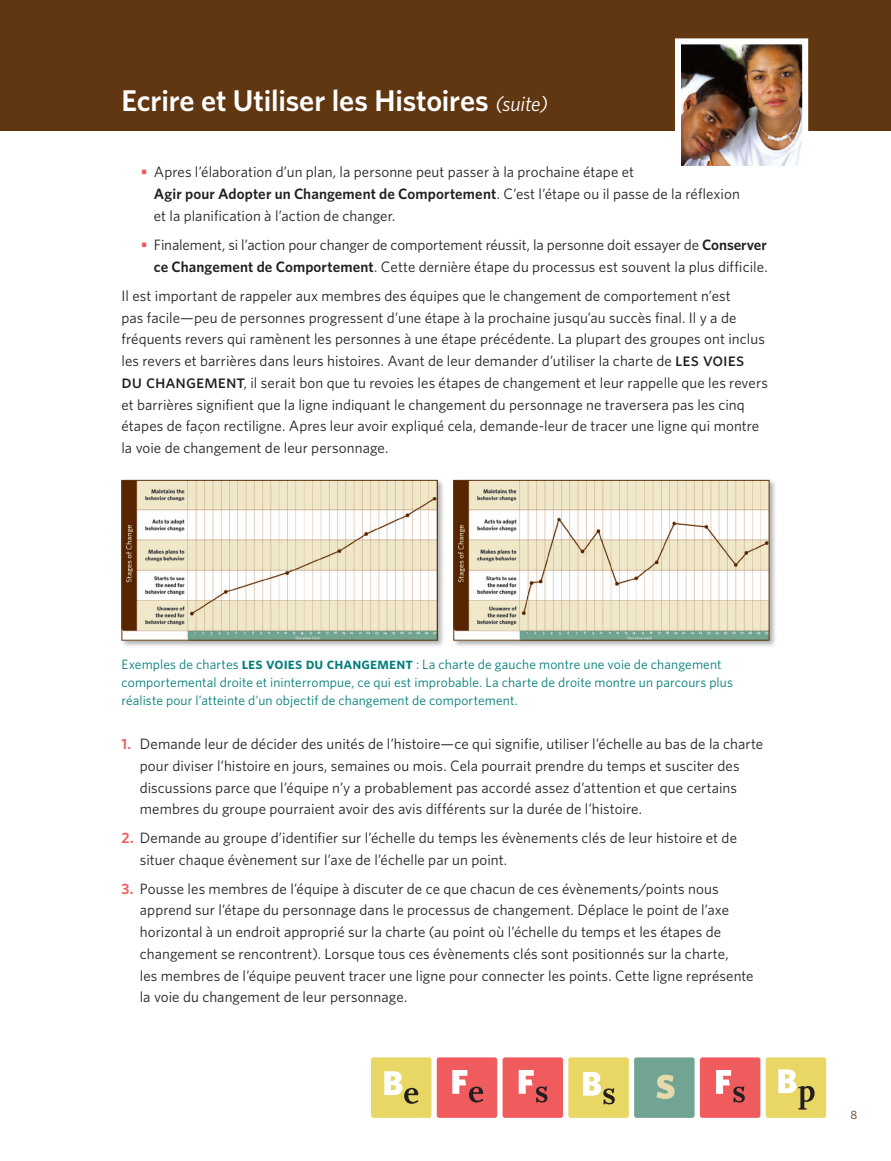
<style>
.page{position:relative;width:891px;height:1161px;background:#fff}
.page>*{position:absolute;margin:0;border:0;box-sizing:border-box;transform-origin:0 0}
.t1{font:600 30px "Whitney";letter-spacing:-.005em;color:#fff}
.t2{font:15px/21.8px "Whitney";letter-spacing:.005em;color:#231f20}
.t3{font:13.5px/18px "Whitney";letter-spacing:.01em;color:#007e7a}
.t4{font:12px "Whitney";color:#603711}
.s1{font-weight:400;font-style:italic;font-size:21px}
.s2{font-weight:600;color:#f05c5e}
.s3{font-weight:600}
.s4{font-family:"Whitney Medium SC";font-size:18.75px}
.s5{font-family:"Whitney Semibold SC";font-size:16.2px}
</style>
<div class="page">
<div style="left:0;top:0;width:891px;height:130px;background:#603711"></div>
<div style="left:120px;top:478px;width:326px;height:171px;background:#231f20;opacity:.35"></div>
<img style="left:124px;top:482px;width:312px;height:157px">
<div style="left:122px;top:480px;width:316px;height:161px;border:1px solid #603711"></div>
<div style="left:452px;top:478px;width:325px;height:171px;background:#231f20;opacity:.35"></div>
<img style="left:455px;top:482px;width:313px;height:157px">
<div style="left:453px;top:480px;width:317px;height:161px;border:1px solid #603711"></div>
<img style="left:682px;top:45px;width:119px;height:120px">
<div style="left:675px;top:38px;width:133px;height:134px;border:6px solid #fff"></div>
<div style="left:766px;top:1057px;width:60px;height:61px;background:#e8d665;border-radius:2px"></div>
<svg style="left:778px;top:1069px;width:37px;height:41px"></svg>
<div style="left:568px;top:1057px;width:61px;height:61px;background:#e8d665;border-radius:2px"></div>
<svg style="left:583px;top:1072px;width:32px;height:32px"></svg>
<div style="left:503px;top:1057px;width:60px;height:61px;background:#f05c5e;border-radius:2px"></div>
<svg style="left:519px;top:1070px;width:28px;height:33px"></svg>
<div style="left:634px;top:1057px;width:61px;height:61px;background:#71a492;border-radius:2px"></div>
<svg style="left:657px;top:1075px;width:18px;height:24px"></svg>
<div style="left:700px;top:1057px;width:60px;height:61px;background:#f05c5e;border-radius:2px"></div>
<svg style="left:716px;top:1070px;width:29px;height:33px"></svg>
<div style="left:437px;top:1057px;width:60px;height:61px;background:#f05c5e;border-radius:2px"></div>
<svg style="left:452px;top:1070px;width:31px;height:33px"></svg>
<div style="left:371px;top:1057px;width:60px;height:61px;background:#e8d665;border-radius:2px"></div>
<svg style="left:384px;top:1071px;width:34px;height:33px"></svg>
<h1 class="t1" style="left:122px;top:82px;width:428px">Ecrire et Utiliser les Histoires <span class="s1">(suite)</span></h1>
<p class="t2" style="left:154px;top:161px;width:588px;text-indent:-13px"><span class="s2">•</span> Apres l’élaboration d’un plan, la personne peut passer à la prochaine étape et<br><span class="s3">Agir pour Adopter un Changement de Comportement</span>. C’est l’étape ou il passe de la réflexion et la planification à l’action de changer.</p>
<p class="t2" style="left:141px;top:233px;width:628px;line-height:22.5px;text-align:right"><span class="s2">•</span> Finalement, si l’action pour changer de comportement réussit, la personne doit essayer de <span class="s3">Conserver ce Changement de Comportement</span>. Cette dernière étape du processus est souvent la plus difficile.</p>
<p class="t2" style="left:121px;top:284px;width:648px">Il est important de rappeler aux membres des équipes que le changement de comportement n’est<br>pas facile—peu de personnes progressent d’une étape à la prochaine jusqu’au succès final. Il y a de fréquents revers qui ramènent les personnes à une étape précédente. La plupart des groupes ont inclus les revers et barrières dans leurs histoires. Avant de leur demander d’utiliser la charte de <span class="s4">les voies du changement</span>, il serait bon que tu revoies les étapes de changement et leur rappelle que les revers et barrières signifient que la ligne indiquant le changement du personnage ne traversera pas les cinq étapes de façon rectiligne. Apres leur avoir expliqué cela, demande-leur de tracer une ligne qui montre la voie de changement de leur personnage.</p>
<p class="t3" style="left:121px;top:655px;width:613px">Exemples de chartes <span class="s5">les voies du changement</span> : La charte de gauche montre une voie de changement comportemental droite et ininterrompue, ce qui est improbable. La charte de droite montre un parcours plus réaliste pour l’atteinte d’un objectif de changement de comportement.</p>
<p class="t2" style="left:140px;top:733px;width:625px;text-indent:-18px"><span class="s2">1.</span> Demande leur de décider des unités de l’histoire—ce qui signifie, utiliser l’échelle au bas de la charte pour diviser l’histoire en jours, semaines ou mois. Cela pourrait prendre du temps et susciter des discussions parce que l’équipe n’y a probablement pas accordé assez d’attention et que certains membres du groupe pourraient avoir des avis différents sur la durée de l’histoire.</p>
<p class="t2" style="left:140px;top:827px;width:599px;text-indent:-18px"><span class="s2">2.</span> Demande au groupe d’identifier sur l’échelle du temps les évènements clés de leur histoire et de situer chaque évènement sur l’axe de l’échelle par un point.</p>
<p class="t2" style="left:140px;top:877px;width:615px;text-indent:-18px"><span class="s2">3.</span> Pousse les membres de l’équipe à discuter de ce que chacun de ces évènements/points nous apprend sur l’étape du personnage dans le processus de changement. Déplace le point de l’axe horizontal à un endroit approprié sur la charte (au point où l’échelle du temps et les étapes de changement se rencontrent). Lorsque tous ces évènements clés sont positionnés sur la charte,<br>les membres de l’équipe peuvent tracer une ligne pour connecter les points. Cette ligne représente la voie du changement de leur personnage.</p>
<p class="t4" style="left:850px;top:1107px;width:8px">8</p>
</div>
